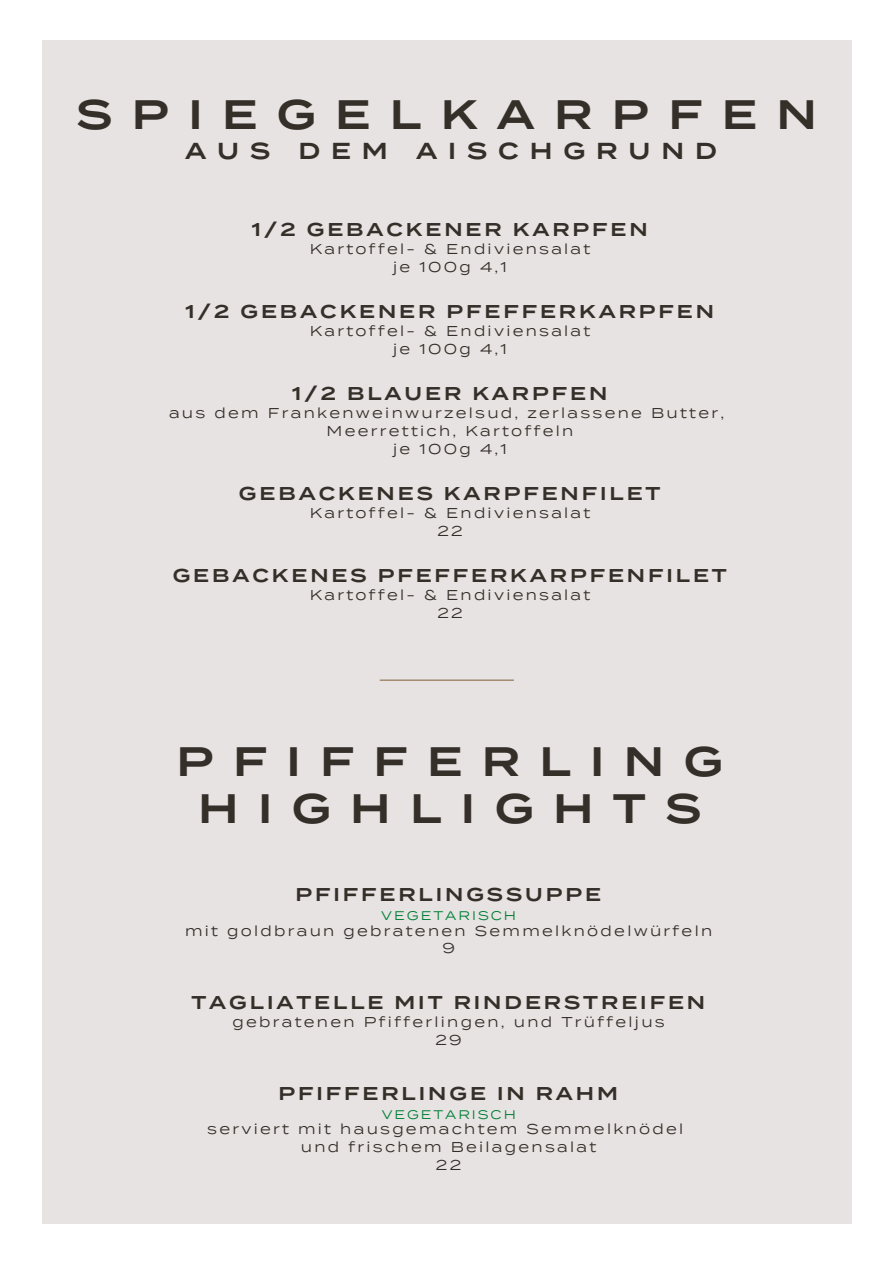
<style>
.page{position:relative;width:894px;height:1264px;background:#fff}
.page>*{position:absolute;margin:0;border:0;box-sizing:border-box;transform-origin:0 0}
.t1{font:600 41.1px/47.2px "Termina";letter-spacing:.47em;color:#352f29;text-align:center}
.t2{font:600 23.1px "Termina";letter-spacing:.47em;color:#352f29}
.t3{font:600 18.45px "Termina";letter-spacing:.16em;color:#352f29}
.t4{font:14.25px/18px "Termina";letter-spacing:.16em;color:#352f29;text-align:center}
.t5{font:12.45px "Termina";letter-spacing:.16em;color:#008037}
</style>
<div class="page">
<div style="left:43px;top:40px;width:807px;height:1183px;background:#e7e3e2"></div>
<hr style="left:379px;top:679px;width:134px;height:1px;background:#8c6e4a">
<h1 class="t1" style="left:77px;top:90px;width:741px">SPIEGELKARPFEN</h1>
<h2 class="t2" style="left:185px;top:134px;width:533px">AUS DEM AISCHGRUND</h2>
<p class="t3" style="left:252px;top:216px;width:397px">1/2 GEBACKENER KARPFEN</p>
<p class="t4" style="left:309px;top:239px;width:282px">Kartoffel- &amp; Endiviensalat je 100g 4,1</p>
<p class="t3" style="left:185px;top:298px;width:530px">1/2 GEBACKENER PFEFFERKARPFEN</p>
<p class="t4" style="left:309px;top:321px;width:282px">Kartoffel- &amp; Endiviensalat je 100g 4,1</p>
<p class="t3" style="left:292px;top:380px;width:316px">1/2 BLAUER KARPFEN</p>
<p class="t4" style="left:169px;top:403px;width:556px">aus dem Frankenweinwurzelsud, zerlassene Butter,<br>Meerrettich, Kartoffeln<br>je 100g 4,1</p>
<p class="t3" style="left:239px;top:480px;width:423px">GEBACKENES KARPFENFILET</p>
<p class="t4" style="left:309px;top:503px;width:282px">Kartoffel- &amp; Endiviensalat<br>22</p>
<p class="t3" style="left:173px;top:562px;width:555px">GEBACKENES PFEFFERKARPFENFILET</p>
<p class="t4" style="left:309px;top:585px;width:282px">Kartoffel- &amp; Endiviensalat<br>22</p>
<h1 class="t1" style="left:176px;top:737px;width:547px">PFIFFERLING<br>HIGHLIGHTS</h1>
<p class="t3" style="left:295px;top:881px;width:307px">PFIFFERLINGSSUPPE</p>
<p class="t5" style="left:381px;top:906px;width:136px">VEGETARISCH</p>
<p class="t4" style="left:185px;top:921px;width:528px">mit goldbraun gebratenen Semmelknödelwürfeln<br>9</p>
<p class="t3" style="left:191px;top:988px;width:515px">TAGLIATELLE MIT RINDERSTREIFEN</p>
<p class="t4" style="left:232px;top:1012px;width:433px">gebratenen Pfifferlingen, und Trüffeljus<br>29</p>
<p class="t3" style="left:278px;top:1079px;width:341px">PFIFFERLINGE IN RAHM</p>
<p class="t5" style="left:381px;top:1105px;width:136px">VEGETARISCH</p>
<p class="t4" style="left:207px;top:1119px;width:477px">serviert mit hausgemachtem Semmelknödel und frischem Beilagensalat<br>22</p>
</div>
